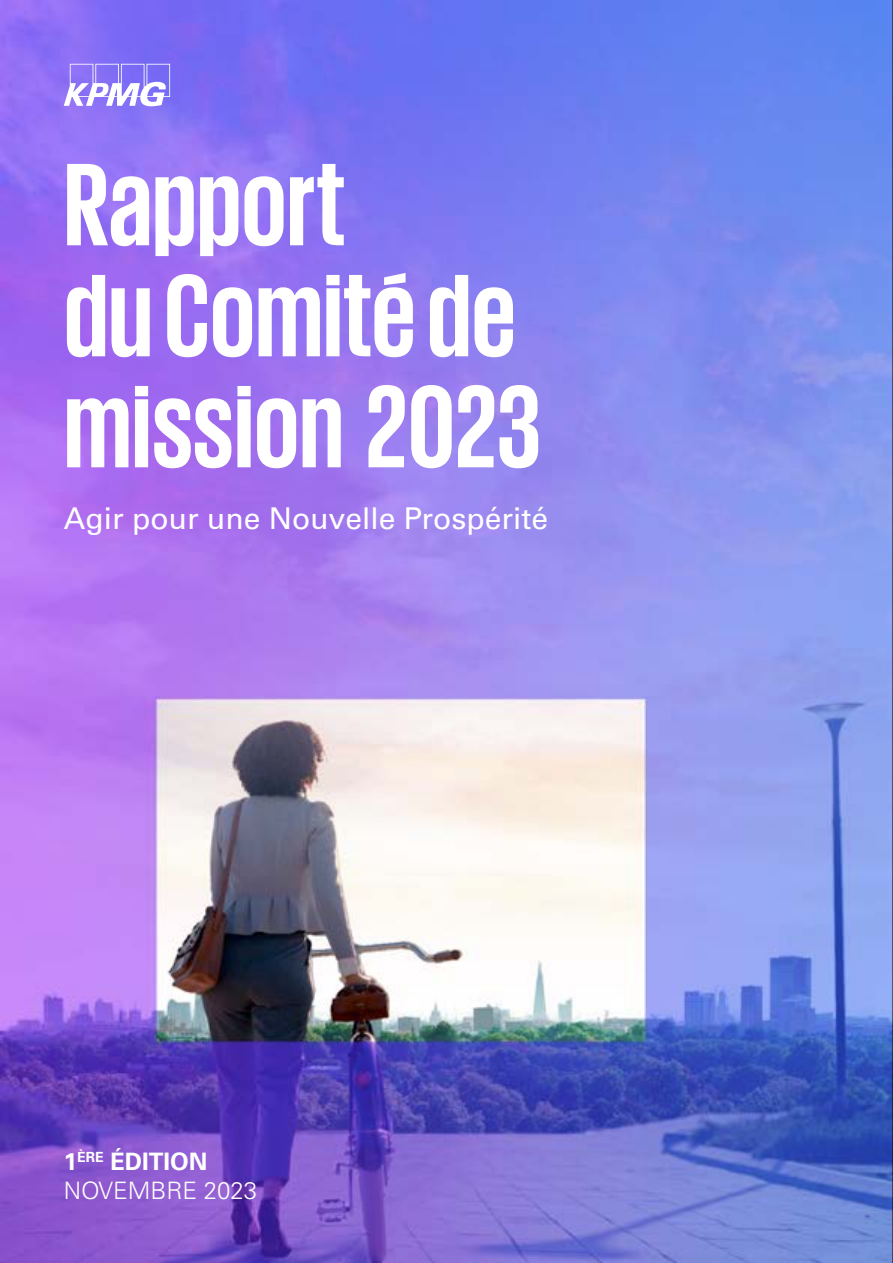
<style>
.page{position:relative;width:893px;height:1263px;background:#fff}
.page>*{position:absolute;margin:0;border:0;box-sizing:border-box;transform-origin:0 0}
.t1{font:700 120px/111px "KPMG";color:#fff}
.t2{font:30px "Univers LT Std";color:#fff}
.t3{font:300 24px/28.8px "Univers LT Std";color:#fff}
.s1{font-weight:700}
</style>
<div class="page">
<img style="left:0;top:0;width:892px;height:1263px">
<svg style="left:64px;top:64px;width:106px;height:42px"></svg>
<hr style="left:892px;top:0;width:1px;height:1263px;background:#000">
<h1 class="t1" style="left:64px;top:146px;width:479px">Rapport<br>du Comité de mission 2023</h1>
<p class="t2" style="left:64px;top:500px;width:486px">Agir pour une Nouvelle Prospérité</p>
<p class="t3" style="left:64px;top:1147px;width:195px"><span class="s1">1</span><sup>ÈRE</sup> <span class="s1">ÉDITION<br></span>NOVEMBRE 2023</p>
</div>
